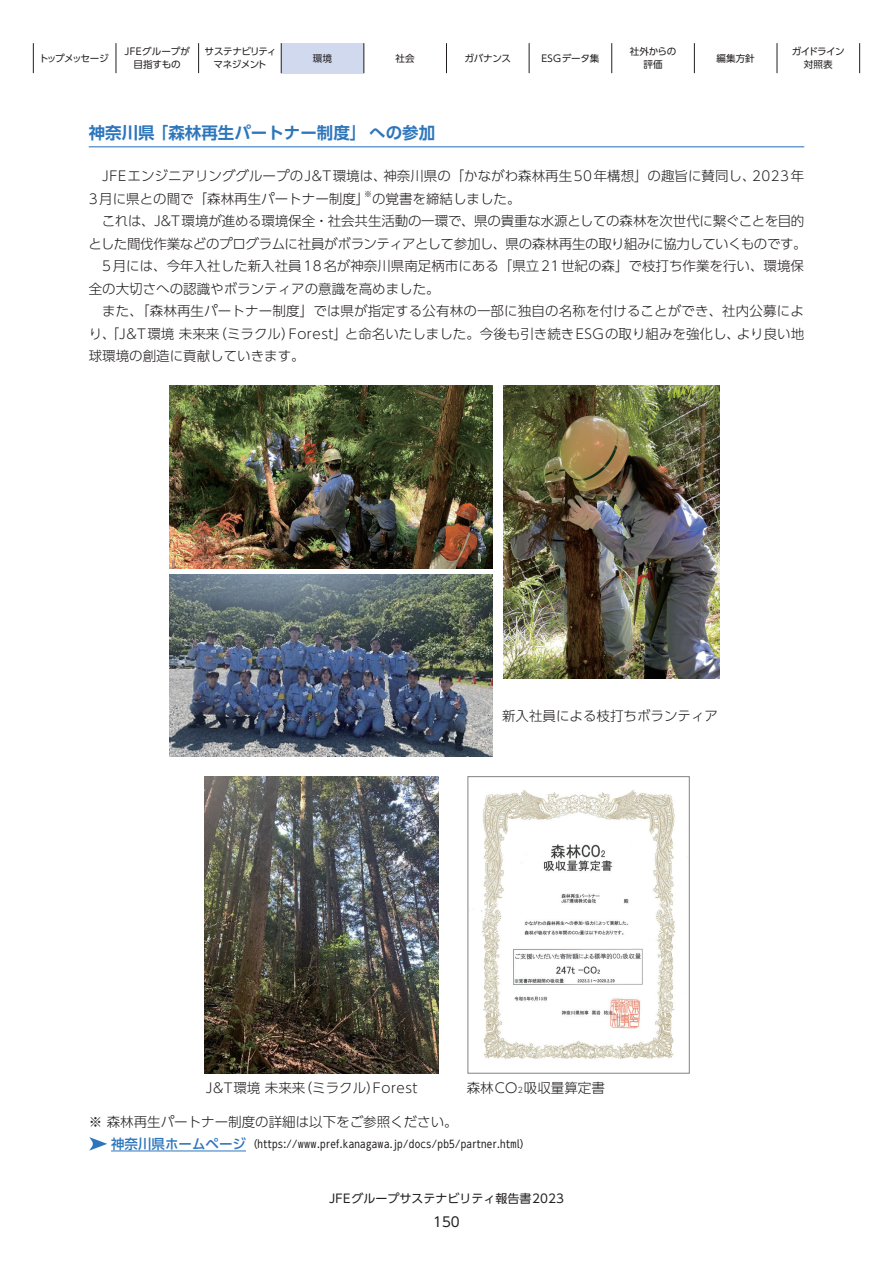
<style>
.page{position:relative;width:893px;height:1263px;background:#fff}
.page>*{position:absolute;margin:0;border:0;box-sizing:border-box;transform-origin:0 0}
.t1{font:700 16.5px "UD Shin Go Pro De";color:#2e76bc}
.t2{font:300 13.5px/22.5px "UD Shin Go Pro";color:#231f20}
.t3{font:300 13.5px "UD Shin Go Pro";letter-spacing:-.03em;color:#231f20}
.t4{font:13.5px "UD Shin Go Pro";color:#231f20}
.t5{font:12px "UD Shin Go Pro";color:#231f20}
.t6{font:10.5px "UD Shin Go C Osiz Pr 6";letter-spacing:.03em;color:#231f20}
.t7{font:9.6px/12.8px "UD Shin Go Pro";letter-spacing:-.06em;color:#231f20;text-align:center}
.t8{font:9.6px/12.8px "UD Shin Go Pro";letter-spacing:-.025em;color:#231f20;text-align:center}
.t9{font:9.6px/12.8px "UD Shin Go Pro";color:#231f20;text-align:center}
.t10{font:9.6px "UD Shin Go Pro";letter-spacing:-.115em;color:#231f20}
.t11{font:9.6px "UD Shin Go Pro";letter-spacing:.015em;color:#231f20}
.t12{font:300 7.8px "UD Shin Go Pro";color:#231f20}
.s1{font-size:7.8px}
.s2{font-family:"UD Shin Go Pro";font-weight:500;font-size:13.5px;color:#2e76bc}
.s3{font-family:"UD Shin Go Pro"}
</style>
<div class="page">
<div style="left:281px;top:43px;width:83px;height:30px;background:#d1d9ee"></div>
<hr style="left:33px;top:43px;width:1px;height:30px;background:#231f20">
<hr style="left:116px;top:43px;width:1px;height:30px;background:#231f20">
<hr style="left:198px;top:43px;width:1px;height:30px;background:#231f20">
<hr style="left:281px;top:43px;width:1px;height:30px;background:#231f20">
<hr style="left:364px;top:43px;width:1px;height:30px;background:#231f20">
<hr style="left:446px;top:43px;width:1px;height:30px;background:#231f20">
<hr style="left:529px;top:43px;width:1px;height:30px;background:#231f20">
<hr style="left:611px;top:43px;width:1px;height:30px;background:#231f20">
<hr style="left:694px;top:43px;width:1px;height:30px;background:#231f20">
<hr style="left:777px;top:43px;width:1px;height:30px;background:#231f20">
<hr style="left:859px;top:43px;width:1px;height:30px;background:#231f20">
<hr style="left:89px;top:146px;width:715px;height:1px;background:#2e76bc">
<img style="left:204px;top:776px;width:234px;height:298px">
<img style="left:170px;top:385px;width:323px;height:183px">
<img style="left:170px;top:574px;width:323px;height:183px">
<img style="left:504px;top:385px;width:216px;height:293px">
<img style="left:473px;top:790px;width:203px;height:269px">
<hr style="left:111px;top:1150px;width:135px;height:1px;background:#2e76bc">
<svg style="left:89px;top:1137px;width:18px;height:13px"></svg>
<p class="t10" style="left:39px;top:50px;width:71px">トップメッセージ</p>
<p class="t9" style="left:125px;top:45px;width:67px">JFEグループが目指すもの</p>
<p class="t7" style="left:205px;top:45px;width:73px">サステナビリティマネジメント</p>
<p class="t8" style="left:313px;top:51px;width:21px">環境</p>
<p class="t8" style="left:396px;top:51px;width:21px">社会</p>
<p class="t8" style="left:464px;top:51px;width:48px">ガバナンス</p>
<p class="t11" style="left:541px;top:50px;width:60px">ESGデータ集</p>
<p class="t8" style="left:630px;top:45px;width:48px">社外からの評価</p>
<p class="t8" style="left:716px;top:51px;width:40px">編集方針</p>
<p class="t7" style="left:792px;top:45px;width:55px">ガイドライン対照表</p>
<p class="t1" style="left:89px;top:119px;width:348px">神奈川県 「森林再生パートナー制度」 への参加</p>
<p class="t2" style="left:89px;top:165px;width:717px;text-indent:14px">JFEエンジニアリンググループのJ&amp;T環境は、神奈川県の「かながわ森林再生50年構想」の趣旨に賛同し、2023年<br>3月に県との間で「森林再生パートナー制度」の覚書を締結しました。</p>
<p class="t12" style="left:364px;top:188px;width:9px">※</p>
<p class="t2" style="left:102px;top:210px;width:704px">これは、J&amp;T環境が進める環境保全・社会共生活動の一環で、県の貴重な水源としての森林を次世代に繋ぐことを目的</p>
<p class="t3" style="left:88px;top:233px;width:720px">とした間伐作業などのプログラムに社員がボランティアとして参加し、県の森林再生の取り組みに協力していくものです。</p>
<p class="t2" style="left:102px;top:255px;width:703px">5月には、今年入社した新入社員18名が神奈川県南足柄市にある「県立21世紀の森」で枝打ち作業を行い、環境保</p>
<p class="t2" style="left:89px;top:277px;width:352px">全の大切さへの認識やボランティアの意識を高めました。</p>
<p class="t2" style="left:102px;top:300px;width:703px">また、「森林再生パートナー制度」では県が指定する公有林の一部に独自の名称を付けることができ、社内公募によ</p>
<p class="t2" style="left:89px;top:322px;width:717px">り、「J&amp;T環境 未来来（ミラクル）Forest」と命名いたしました。今後も引き続きESGの取り組みを強化し、より良い地</p>
<p class="t2" style="left:89px;top:345px;width:217px">球環境の創造に貢献していきます。</p>
<p class="t2" style="left:502px;top:705px;width:217px">新入社員による枝打ちボランティア</p>
<p class="t2" style="left:206px;top:1076px;width:213px">J&amp;T環境 未来来（ミラクル）Forest</p>
<p class="t2" style="left:89px;top:1110px;width:370px">※ 森林再生パートナー制度の詳細は以下をご参照ください。</p>
<p class="t2" style="left:467px;top:1076px;width:140px">森林CO<span class="s1">2</span>吸収量算定書</p>
<p class="t6" style="left:111px;top:1135px;width:421px"><span class="s2">神奈川県ホームページ</span><span class="s3">（</span>https://www.pref.kanagawa.jp/docs/pb5/partner.html<span class="s3">）</span></p>
<p class="t5" style="left:329px;top:1188px;width:236px">JFEグループサステナビリティ報告書2023</p>
<p class="t4" style="left:433px;top:1211px;width:28px">150</p>
</div>
